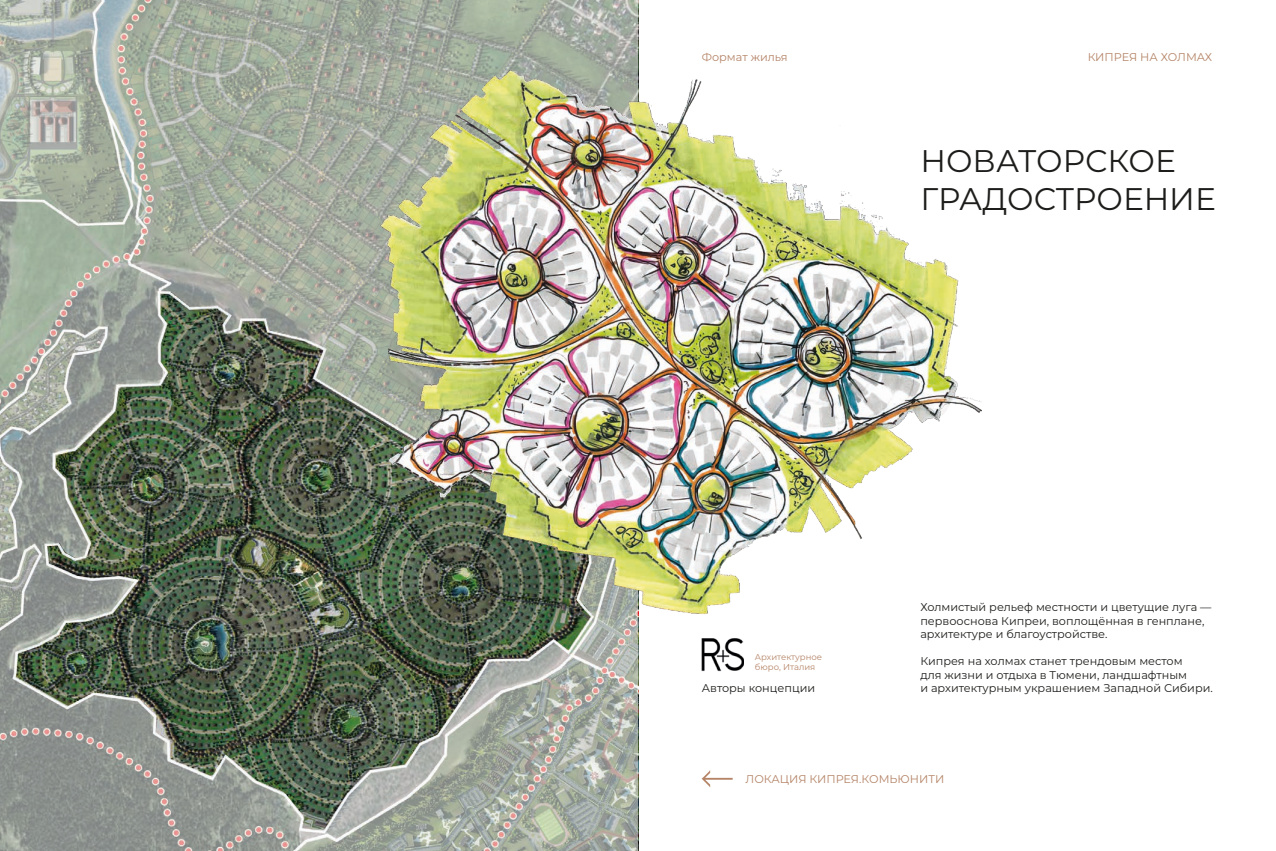
<style>
.page{position:relative;width:1276px;height:851px;background:#fff}
.page>*{position:absolute;margin:0;border:0;box-sizing:border-box;transform-origin:0 0}
.t1{font:31.25px/37.5px "Montserrat";color:#1d1d1b}
.t2{font:11.25px/13.5px "Montserrat";color:#1d1d1b}
.t3{font:11.25px "Montserrat";color:#b58467}
.t4{font:8.5px/10.2px "Montserrat";color:#b58467}
</style>
<div class="page">
<img style="left:0;top:0;width:638px;height:850px">
<img style="left:702px;top:651px;width:42px;height:20px">
<svg style="left:702px;top:770px;width:30px;height:17px"></svg>
<img style="left:358px;top:39px;width:623px;height:612px">
<p class="t3" style="left:702px;top:49px;width:87px">Формат жилья</p>
<p class="t3" style="left:1087px;top:49px;width:126px">КИПРЕЯ НА ХОЛМАХ</p>
<h1 class="t1" style="left:920px;top:141px;width:297px">НОВАТОРСКОЕ<br>ГРАДОСТРОЕНИЕ</h1>
<p class="t4" style="left:755px;top:651px;width:69px">Архитектурное бюро, Италия</p>
<p class="t2" style="left:702px;top:681px;width:115px">Авторы концепции</p>
<p class="t2" style="left:920px;top:600px;width:293px">Холмистый рельеф местности и цветущие луга — первооснова Кипреи, воплощённая в генплане, архитектуре и благоустройстве.</p>
<p class="t2" style="left:920px;top:654px;width:294px">Кипрея на холмах станет трендовым местом<br>для жизни и отдыха в Тюмени, ландшафтным<br>и архитектурным украшением Западной Сибири.</p>
<p class="t3" style="left:745px;top:770px;width:200px">ЛОКАЦИЯ КИПРЕЯ.КОМЬЮНИТИ</p>
</div>
